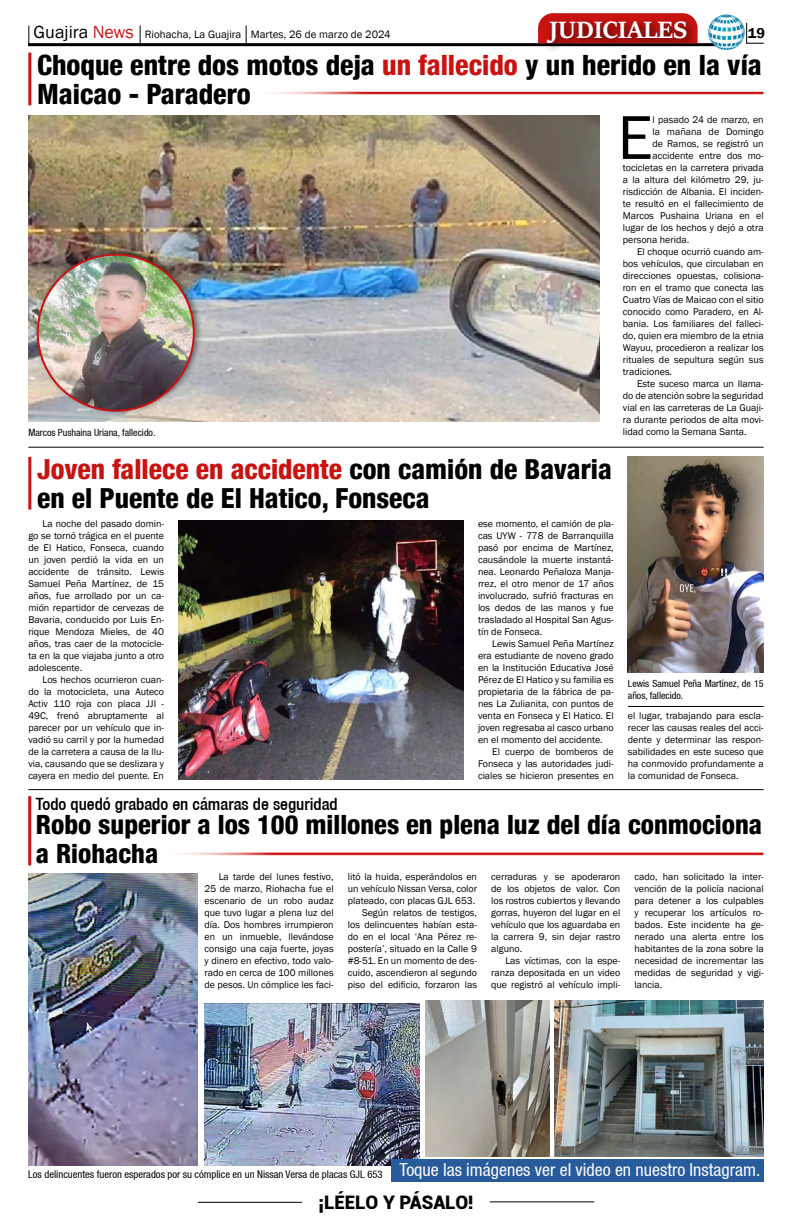
<style>
.page{position:relative;width:792px;height:1224px;background:#fff}
.page>*{position:absolute;margin:0;border:0;box-sizing:border-box;transform-origin:0 0}
.t1{font:64px "Franklin Gothic";color:#000}
.t2{font:800 condensed 28px/29.6px "Helvetica 87";color:#000}
.t3{font:800 condensed 27.6px/29.3px "Helvetica 87";color:#000}
.t4{font:800 condensed 26.5px/28.1px "Helvetica 87";color:#000}
.t5{font:700 26px "Sitka Heading";color:#fff}
.t6{font:900 18.7px "Roboto";color:#000}
.t7{font:condensed 17.9px "Helvetica 57";color:#fff}
.t8{font:500 condensed 17px "Helvetica 67";color:#000}
.t9{font:600 14.7px "Franklin Gothic";color:#000}
.t10{font:11px "Franklin Gothic";color:#000}
.t11{font:condensed 10.6px "Helvetica 57";color:#000}
.t12{font:10px/12px "Franklin Gothic";color:#000;text-align:justify}
.t13{font:condensed 10px/12px "Helvetica 57";color:#000}
.s1{font-size:18px}
.s2{font-size:18px;color:#c91311}
.s3{color:#c91311}
</style>
<div class="page">
<hr style="left:198px;top:1202px;width:104px;height:1px;background:#000">
<hr style="left:490px;top:1201px;width:104px;height:1px;background:#000">
<hr style="left:28px;top:43px;width:688px;height:3px;background:#000">
<svg style="left:746px;top:23px;width:18px;height:21px"></svg>
<svg style="left:28px;top:26px;width:1px;height:20px"></svg>
<svg style="left:140px;top:26px;width:1px;height:18px"></svg>
<svg style="left:246px;top:26px;width:1px;height:18px"></svg>
<img style="left:708px;top:14px;width:37px;height:36px">
<svg style="left:538px;top:13px;width:160px;height:30px"></svg>
<div style="left:543px;top:17px;width:154px;height:36px;background:#000;opacity:.75"></div>
<hr style="left:28px;top:447px;width:736px;height:1px;background:#000">
<hr style="left:28px;top:789px;width:736px;height:1px;background:#000">
<hr style="left:159px;top:853px;width:605px;height:3px;background:#c91311">
<hr style="left:251px;top:92px;width:513px;height:3px;background:#c91311">
<hr style="left:28px;top:53px;width:3px;height:52px;background:#c91311">
<hr style="left:28px;top:457px;width:3px;height:53px;background:#c91311">
<img style="left:28px;top:116px;width:572px;height:306px">
<img style="left:178px;top:520px;width:286px;height:259px">
<img style="left:628px;top:457px;width:136px;height:216px">
<hr style="left:628px;top:706px;width:136px;height:1px;background:#000">
<hr style="left:28px;top:796px;width:3px;height:69px;background:#c91311">
<img style="left:205px;top:1004px;width:214px;height:161px">
<img style="left:555px;top:1000px;width:209px;height:157px">
<img style="left:425px;top:1000px;width:124px;height:157px">
<img style="left:28px;top:874px;width:170px;height:291px">
<div style="left:391px;top:1159px;width:373px;height:22px;background:#275b9b"></div>
<div style="left:34px;top:247px;width:169px;height:168px;background:#000;opacity:.45"></div>
<img style="left:38px;top:255px;width:156px;height:156px;border-radius:78px">
<p class="t10" style="left:34px;top:28px;width:358px"><span class="s1">Guajira</span> <span class="s2">News</span> Riohacha, La Guajira Martes, 26 de marzo de 2024</p>
<h3 class="t5" style="left:549px;top:10px;width:140px">JUDICIALES</h3>
<h3 class="t9" style="left:748px;top:24px;width:19px">19</h3>
<h2 class="t2" style="left:37px;top:50px;width:726px">Choque entre dos motos deja <span class="s3">un fallecido</span> y un herido en la vía<br>Maicao - Paradero</h2>
<p class="t13" style="left:28px;top:426px;width:129px">Marcos Pushaina Uriana, fallecido.</p>
<h3 class="t3" style="left:37px;top:454px;width:576px"><span class="s3">Joven fallece en accidente</span> con camión de Bavaria en el Puente de El Hatico, Fonseca</h3>
<p class="t12" style="left:28px;top:518px;width:137px;text-indent:14px">La noche del pasado domin&shy;go se tornó trágica en el puente de El Hatico, Fonseca, cuando un joven perdió la vida en un accidente de tránsito. Lewis Samuel Peña Martínez, de 15 años, fue arrollado por un ca&shy;mión repartidor de cervezas de Bavaria, conducido por Luis En&shy;rique Mendoza Mieles, de 40 años, tras caer de la motocicle&shy;ta en la que viajaba junto a otro adolescente.</p>
<p class="t12" style="left:28px;top:674px;width:137px;text-indent:14px">Los hechos ocurrieron cuan&shy;do la motocicleta, una Auteco Activ 110 roja con placa JJI - 49C, frenó abruptamente al parecer por un vehículo que in&shy;vadió su carril y por la humedad de la carretera a causa de la llu&shy;via, causando que se deslizara y cayera en medio del puente. En</p>
<p class="t12" style="left:478px;top:518px;width:137px">ese momento, el camión de pla&shy;cas UYW - 778 de Barranquilla pasó por encima de Martínez, causándole la muerte instantá&shy;nea. Leonardo Peñaloza Manja&shy;rrez, el otro menor de 17 años involucrado, sufrió fracturas en los dedos de las manos y fue trasladado al Hospital San Agus&shy;tín de Fonseca.</p>
<p class="t12" style="left:478px;top:638px;width:137px;text-indent:14px">Lewis Samuel Peña Martínez era estudiante de noveno grado en la Institución Educativa José Pérez de El Hatico y su familia es propietaria de la fábrica de pa&shy;nes La Zulianita, con puntos de venta en Fonseca y El Hatico. El joven regresaba al casco urbano en el momento del accidente.</p>
<p class="t12" style="left:478px;top:746px;width:137px;text-indent:14px">El cuerpo de bomberos de Fonseca y las autoridades judi&shy;ciales se hicieron presentes en</p>
<h1 class="t1" style="left:618px;top:98px;width:37px">E</h1>
<p class="t12" style="left:653px;top:114px;width:113px">l pasado 24 de marzo, en</p>
<p class="t12" style="left:653px;top:126px;width:113px">la mañana de Domingo</p>
<p class="t12" style="left:653px;top:138px;width:113px">de Ramos, se registró un</p>
<p class="t12" style="left:653px;top:150px;width:113px">accidente entre dos mo-</p>
<p class="t12" style="left:623px;top:162px;width:142px">tocicletas en la carretera privada</p>
<p class="t12" style="left:623px;top:174px;width:142px">a la altura del kilómetro 29, ju-</p>
<p class="t12" style="left:623px;top:186px;width:142px">risdicción de Albania. El inciden-</p>
<p class="t12" style="left:623px;top:198px;width:142px">te resultó en el fallecimiento de</p>
<p class="t12" style="left:623px;top:210px;width:142px">Marcos Pushaina Uriana en el</p>
<p class="t12" style="left:623px;top:222px;width:142px">lugar de los hechos y dejó a otra</p>
<p class="t12" style="left:623px;top:234px;width:68px">persona herida.</p>
<p class="t12" style="left:637px;top:246px;width:128px">El choque ocurrió cuando am-</p>
<p class="t12" style="left:623px;top:258px;width:142px">bos vehículos, que circulaban en</p>
<p class="t12" style="left:623px;top:270px;width:142px">direcciones opuestas, colisiona-</p>
<p class="t12" style="left:623px;top:282px;width:142px">ron en el tramo que conecta las</p>
<p class="t12" style="left:623px;top:294px;width:142px">Cuatro Vías de Maicao con el sitio</p>
<p class="t12" style="left:623px;top:306px;width:142px">conocido como Paradero, en Al-</p>
<p class="t12" style="left:623px;top:318px;width:142px">bania. Los familiares del falleci-</p>
<p class="t12" style="left:623px;top:330px;width:142px">do, quien era miembro de la etnia</p>
<p class="t12" style="left:623px;top:342px;width:142px">Wayuu, procedieron a realizar los</p>
<p class="t12" style="left:623px;top:354px;width:142px">rituales de sepultura según sus</p>
<p class="t12" style="left:623px;top:366px;width:51px">tradiciones.</p>
<p class="t12" style="left:637px;top:378px;width:128px">Este suceso marca un llama-</p>
<p class="t12" style="left:623px;top:390px;width:142px">do de atención sobre la seguridad</p>
<p class="t12" style="left:623px;top:402px;width:142px">vial en las carreteras de La Guaji-</p>
<p class="t12" style="left:623px;top:414px;width:142px">ra durante periodos de alta movi-</p>
<p class="t12" style="left:623px;top:426px;width:125px">lidad como la Semana Santa.</p>
<p class="t13" style="left:628px;top:677px;width:137px">Lewis Samuel Peña Martínez, de 15 años, fallecido.</p>
<p class="t12" style="left:628px;top:710px;width:137px">el lugar, trabajando para escla&shy;recer las causas reales del acci&shy;dente y determinar las respon&shy;sabilidades en este suceso que ha conmovido profundamente a la comunidad de Fonseca.</p>
<h3 class="t8" style="left:36px;top:793px;width:303px">Todo quedó grabado en cámaras de seguridad</h3>
<h3 class="t4" style="left:36px;top:811px;width:728px">Robo superior a los 100 millones en plena luz del día conmociona a Riohacha</h3>
<p class="t12" style="left:205px;top:870px;width:131px;text-indent:14px">La tarde del lunes festivo, 25 de marzo, Riohacha fue el escenario de un robo audaz que tuvo lugar a plena luz del día. Dos hombres irrumpieron en un inmueble, llevándose consigo una caja fuerte, joyas y dinero en efectivo, todo valo&shy;rado en cerca de 100 millones de pesos. Un cómplice les faci-</p>
<p class="t12" style="left:348px;top:870px;width:131px;text-align:right">litó la huida, esperándolos en un vehículo Nissan Versa, color plateado, con placas GJL 653.<br>Según relatos de testigos, los delincuentes habían esta&shy;do en el local ‘Ana Pérez re&shy;postería’, situado en la Calle 9 #8-51. En un momento de des&shy;cuido, ascendieron al segundo piso del edificio, forzaron las</p>
<p class="t12" style="left:491px;top:870px;width:131px">cerraduras y se apoderaron de los objetos de valor. Con los rostros cubiertos y llevando gorras, huyeron del lugar en el vehículo que los aguardaba en la carrera 9, sin dejar rastro alguno.</p>
<p class="t12" style="left:491px;top:954px;width:131px;text-indent:14px">Las víctimas, con la espe&shy;ranza depositada en un video que registró al vehículo impli-</p>
<p class="t12" style="left:634px;top:870px;width:131px">cado, han solicitado la inter&shy;vención de la policía nacional para detener a los culpables y recuperar los artículos ro&shy;bados. Este incidente ha ge&shy;nerado una alerta entre los habitantes de la zona sobre la necesidad de incrementar las medidas de seguridad y vigi&shy;lancia.</p>
<p class="t11" style="left:28px;top:1168px;width:356px">Los delincuentes fueron esperados por su cómplice en un Nissan Versa de placas GJL 653</p>
<h3 class="t7" style="left:399px;top:1159px;width:362px">Toque las imágenes ver el video en nuestro Instagram.</h3>
<h3 class="t6" style="left:318px;top:1189px;width:157px">¡LÉELO Y PÁSALO!</h3>
</div>
